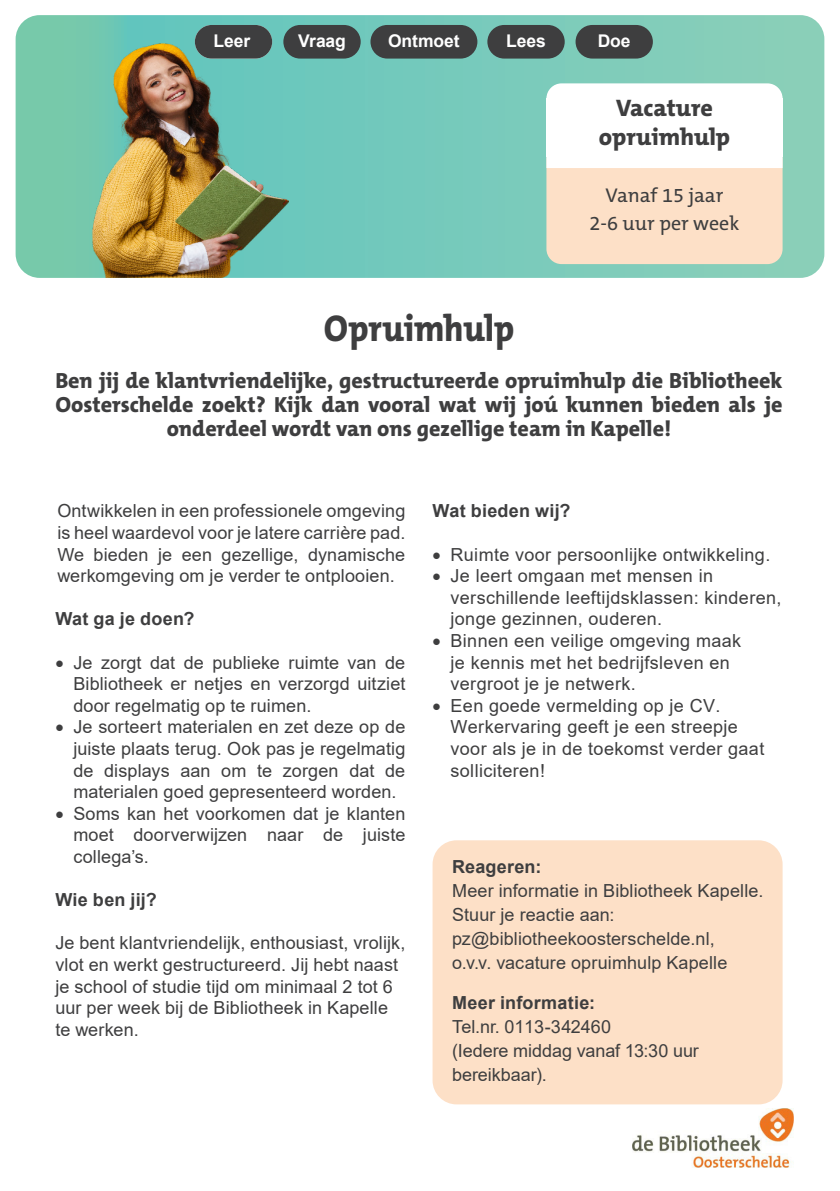
<style>
.page{position:relative;width:840px;height:1191px;background:#fff}
.page>*{position:absolute;margin:0;border:0;box-sizing:border-box;transform-origin:0 0}
.t1{font:800 37.4px "The Mix C5";letter-spacing:-.005em;color:#3e3e3f;scale:.91 1}
.t2{font:800 24px "The Mix C5";color:#3e3e3f}
.t3{font:800 22px/24px "The Mix C5";color:#3e3e3f;text-align:center}
.t4{font:20px "The Mix C5";color:#3e3e3f}
.t5{font:18px/21.6px "Arial";letter-spacing:.01em;color:#3e3e3f}
.t6{font:700 18px "Arial";letter-spacing:.015em;color:#3e3e3f}
.t7{font:700 17.4px "Arial";letter-spacing:-.005em;color:#fff}
</style>
<div class="page">
<div style="left:432px;top:840px;width:350px;height:264px;background:#fde0c7;border-radius:24px"></div>
<svg style="left:366px;top:15px;width:457px;height:263px;background:#7dcbba"></svg>
<img style="left:16px;top:15px;width:350px;height:263px">
<div style="left:283px;top:25px;width:77px;height:34px;background:#3e3e3f;border-radius:17px"></div>
<div style="left:370px;top:25px;width:107px;height:34px;background:#3e3e3f;border-radius:17px"></div>
<div style="left:487px;top:25px;width:77px;height:34px;background:#3e3e3f;border-radius:17px"></div>
<div style="left:575px;top:25px;width:77px;height:34px;background:#3e3e3f;border-radius:17px"></div>
<div style="left:195px;top:25px;width:77px;height:34px;background:#3e3e3f;border-radius:17px"></div>
<svg style="left:546px;top:83px;width:236px;height:181px"></svg>
<div style="left:546px;top:98px;width:236px;height:59px;background:#fff"></div>
<div style="left:564px;top:187px;width:200px;height:65px;background:#fde0c7"></div>
<img style="left:632px;top:1108px;width:161px;height:59px">
<p class="t7" style="left:213px;top:29px;width:38px">Leer</p>
<p class="t7" style="left:298px;top:29px;width:49px">Vraag</p>
<p class="t7" style="left:388px;top:29px;width:73px">Ontmoet</p>
<p class="t7" style="left:506px;top:29px;width:41px">Lees</p>
<p class="t7" style="left:597px;top:29px;width:34px">Doe</p>
<p class="t2" style="left:615px;top:93px;width:98px">Vacature</p>
<p class="t2" style="left:598px;top:121px;width:133px">opruimhulp</p>
<p class="t4" style="left:605px;top:182px;width:119px">Vanaf 15 jaar</p>
<p class="t4" style="left:589px;top:210px;width:151px">2-6 uur per week</p>
<p class="t1" style="left:323px;top:304px;width:211px">Opruimhulp</p>
<p class="t3" style="left:55px;top:368px;width:728px">Ben jij de klantvriendelijke, gestructureerde opruimhulp die Bibliotheek<br>Oosterschelde zoekt? Kijk dan vooral wat wij joú kunnen bieden als je onderdeel wordt van ons gezellige team in Kapelle!</p>
<p class="t5" style="left:57px;top:500px;width:349px;text-align:justify">Ontwikkelen in een professionele omgeving is heel waardevol voor je latere carrière pad.<br>We bieden je een gezellige, dynamische werkomgeving om je verder te ontplooien.</p>
<p class="t6" style="left:55px;top:606px;width:140px">Wat ga je doen?</p>
<p class="t5" style="left:73px;top:651px;width:333px;text-align:justify;text-indent:-18px">• Je zorgt dat de publieke ruimte van de Bibliotheek er netjes en verzorgd uitziet door regelmatig op te ruimen.</p>
<p class="t5" style="left:73px;top:716px;width:333px;text-align:justify;text-indent:-18px">• Je sorteert materialen en zet deze op de juiste plaats terug. Ook pas je regelmatig de displays aan om te zorgen dat de materialen goed gepresenteerd worden.</p>
<p class="t5" style="left:73px;top:802px;width:333px;text-align:justify;text-indent:-18px">• Soms kan het voorkomen dat je klanten moet doorverwijzen naar de juiste collega’s.</p>
<p class="t6" style="left:55px;top:887px;width:103px">Wie ben jij?</p>
<p class="t5" style="left:55px;top:932px;width:351px">Je bent klantvriendelijk, enthousiast, vrolijk, vlot en werkt gestructureerd. Jij hebt naast je school of studie tijd om minimaal 2 tot 6 uur per week bij de Bibliotheek in Kapelle te werken.</p>
<p class="t6" style="left:432px;top:498px;width:139px">Wat bieden wij?</p>
<p class="t5" style="left:432px;top:543px;width:339px">• Ruimte voor persoonlijke ontwikkeling.</p>
<p class="t5" style="left:450px;top:565px;width:332px;text-indent:-18px">• Je leert omgaan met mensen in verschillende leeftijdsklassen: kinderen, jonge gezinnen, ouderen.</p>
<p class="t5" style="left:450px;top:629px;width:292px;text-indent:-18px">• Binnen een veilige omgeving maak je kennis met het bedrijfsleven en vergroot je je netwerk.</p>
<p class="t5" style="left:450px;top:694px;width:315px;text-indent:-18px">• Een goede vermelding op je CV.<br>Werkervaring geeft je een streepje voor als je in de toekomst verder gaat solliciteren!</p>
<p class="t6" style="left:452px;top:854px;width:91px">Reageren:</p>
<p class="t5" style="left:452px;top:878px;width:313px;line-height:24px">Meer informatie in Bibliotheek Kapelle.<br>Stuur je reactie aan:</p>
<p class="t5" style="left:452px;top:928px;width:264px">pz@bibliotheekoosterschelde.nl,</p>
<p class="t5" style="left:452px;top:952px;width:277px">o.v.v. vacature opruimhulp Kapelle</p>
<p class="t6" style="left:452px;top:990px;width:145px">Meer informatie:</p>
<p class="t5" style="left:452px;top:1014px;width:248px;line-height:24px">Tel.nr. 0113-342460<br>(Iedere middag vanaf 13:30 uur bereikbaar).</p>
</div>
